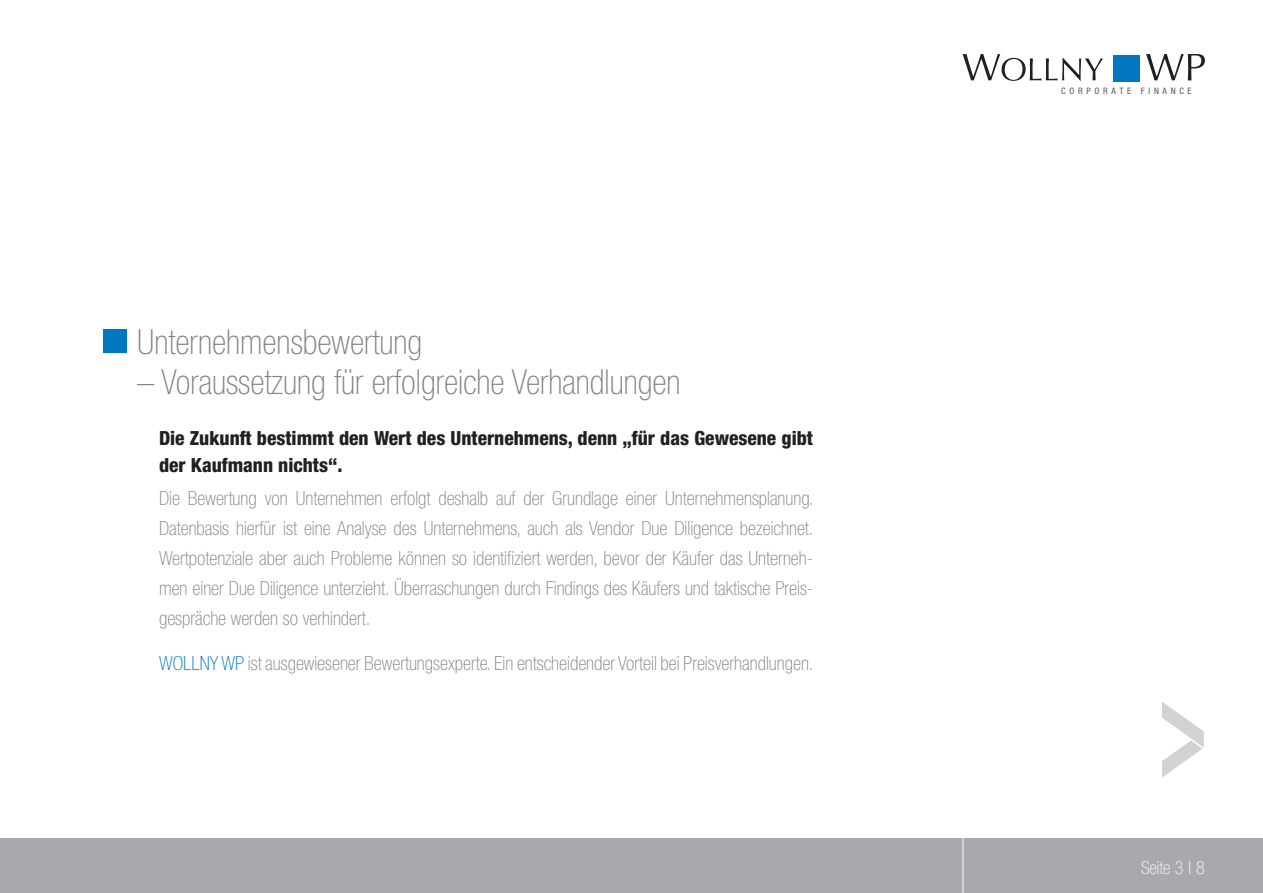
<style>
.page{position:relative;width:1263px;height:893px;background:#fff}
.page>*{position:absolute;margin:0;border:0;box-sizing:border-box;transform-origin:0 0}
.t1{font:100 condensed 34.5px "Helvetica Neue LT Std";color:#808285}
.t2{font:100 condensed 19.5px/30px "Helvetica Neue LT Std";color:#808285;text-align:justify}
.t3{font:800 condensed 19.5px/27px "Helvetica Neue LT Std";color:#231f20}
.t4{font:100 condensed 18px "Helvetica Neue LT Std";color:#fff}
.t5{font:condensed 8.85px "Helvetica Neue LT Std";letter-spacing:.415em;color:#57585a}
.s1{color:#0077c0}
</style>
<div class="page">
<div style="left:0;top:839px;width:1263px;height:54px;background:#a8a9ad"></div>
<hr style="left:963px;top:828px;width:1px;height:65px;background:#fff">
<svg style="left:963px;top:54px;width:140px;height:27px"></svg>
<svg style="left:1146px;top:54px;width:59px;height:26px"></svg>
<div style="left:1113px;top:55px;width:26px;height:26px;background:#0077c0"></div>
<svg style="left:1162px;top:702px;width:42px;height:75px"></svg>
<div style="left:104px;top:329px;width:23px;height:24px;background:#0077c0"></div>
<p class="t1" style="left:137px;top:322px;width:287px">Unternehmensbewertung</p>
<p class="t1" style="left:137px;top:363px;width:545px">– Voraussetzung für erfolgreiche Verhandlungen</p>
<p class="t3" style="left:159px;top:424px;width:655px">Die Zukunft bestimmt den Wert des Unternehmens, denn „für das Gewesene gibt der Kaufmann nichts“.</p>
<p class="t2" style="left:159px;top:483px;width:656px">Die Bewertung von Unternehmen erfolgt deshalb auf der Grundlage einer Unternehmensplanung.<br>Datenbasis hierfür ist eine Analyse des Unternehmens, auch als Vendor Due Diligence bezeichnet.<br>Wertpotenziale aber auch Probleme können so identifiziert werden, bevor der Käufer das Unterneh&shy;men einer Due Diligence unterzieht. Überraschungen durch Findings des Käufers und taktische Preis&shy;gespräche werden so verhindert.</p>
<p class="t2" style="left:159px;top:648px;width:656px"><span class="s1">WOLLNY WP</span> ist ausgewiesener Bewertungsexperte. Ein entscheidender Vorteil bei Preisverhandlungen.</p>
<p class="t5" style="left:1061px;top:86px;width:132px">CORPORATE FINANCE</p>
<p class="t4" style="left:1141px;top:857px;width:65px">Seite 3 | 8</p>
</div>
